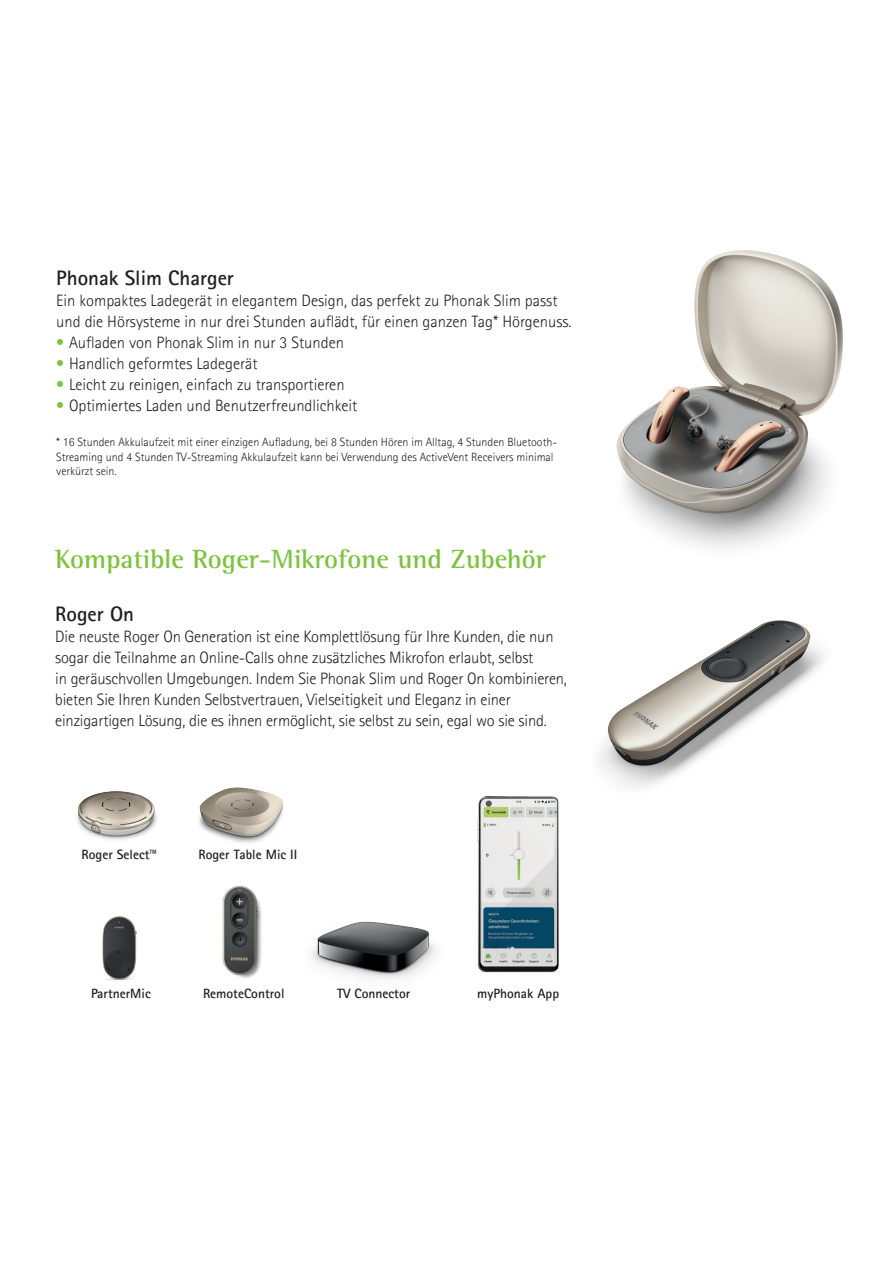
<style>
.page{position:relative;width:893px;height:1263px;background:#fff}
.page>*{position:absolute;margin:0;border:0;box-sizing:border-box;transform-origin:0 0}
.t1{font:700 27px "Rotis Semifor Phonak";color:#7fc241}
.t2{font:700 21px "Rotis Sansfor Phonak";color:#231f20}
.t3{font:300 16.5px/21px "Rotis Sansfor Phonak";letter-spacing:-.01em;color:#231f20}
.t4{font:700 13.5px "Rotis Sansfor Phonak";color:#231f20}
.t5{font:300 12px/14.4px "Rotis Sansfor Phonak";color:#231f20}
.s1{color:#7fc241}
</style>
<div class="page">
<img style="left:222px;top:885px;width:40px;height:93px">
<img style="left:311px;top:921px;width:125px;height:58px">
<img style="left:599px;top:620px;width:226px;height:168px">
<img style="left:477px;top:796px;width:82px;height:177px">
<img style="left:77px;top:791px;width:80px;height:49px">
<img style="left:199px;top:787px;width:85px;height:56px">
<img style="left:102px;top:916px;width:35px;height:65px">
<img style="left:616px;top:250px;width:227px;height:298px">
<p class="t2" style="left:56px;top:265px;width:179px">Phonak Slim Charger</p>
<p class="t3" style="left:56px;top:290px;width:517px">Ein kompaktes Ladegerät in elegantem Design, das perfekt zu Phonak Slim passt und die Hörsysteme in nur drei Stunden auflädt, für einen ganzen Tag* Hörgenuss.</p>
<p class="t3" style="left:56px;top:332px;width:289px"><span class="s1">•</span> Aufladen von Phonak Slim in nur 3 Stunden</p>
<p class="t3" style="left:56px;top:353px;width:203px"><span class="s1">•</span> Handlich geformtes Ladegerät</p>
<p class="t3" style="left:56px;top:374px;width:290px"><span class="s1">•</span> Leicht zu reinigen, einfach zu transportieren</p>
<p class="t3" style="left:56px;top:395px;width:303px"><span class="s1">•</span> Optimiertes Laden und Benutzerfreundlichkeit</p>
<p class="t5" style="left:56px;top:435px;width:502px">* 16 Stunden Akkulaufzeit mit einer einzigen Aufladung, bei 8 Stunden Hören im Alltag, 4 Stunden Bluetooth-<br>Streaming und 4 Stunden TV-Streaming Akkulaufzeit kann bei Verwendung des ActiveVent Receivers minimal verkürzt sein.</p>
<h1 class="t1" style="left:55px;top:542px;width:492px">Kompatible Roger-Mikrofone und Zubehör</h1>
<p class="t2" style="left:55px;top:601px;width:80px">Roger On</p>
<p class="t3" style="left:55px;top:626px;width:513px">Die neuste Roger On Generation ist eine Komplettlösung für Ihre Kunden, die nun sogar die Teilnahme an Online-Calls ohne zusätzliches Mikrofon erlaubt, selbst<br>in geräuschvollen Umgebungen. Indem Sie Phonak Slim und Roger On kombinieren, bieten Sie Ihren Kunden Selbstvertrauen, Vielseitigkeit und Eleganz in einer einzigartigen Lösung, die es ihnen ermöglicht, sie selbst zu sein, egal wo sie sind.</p>
<p class="t4" style="left:82px;top:846px;width:78px">Roger Select™</p>
<p class="t4" style="left:199px;top:846px;width:100px">Roger Table Mic II</p>
<p class="t4" style="left:91px;top:985px;width:61px">PartnerMic</p>
<p class="t4" style="left:203px;top:985px;width:83px">RemoteControl</p>
<p class="t4" style="left:337px;top:985px;width:75px">TV Connector</p>
<p class="t4" style="left:477px;top:985px;width:83px">myPhonak App</p>
</div>
